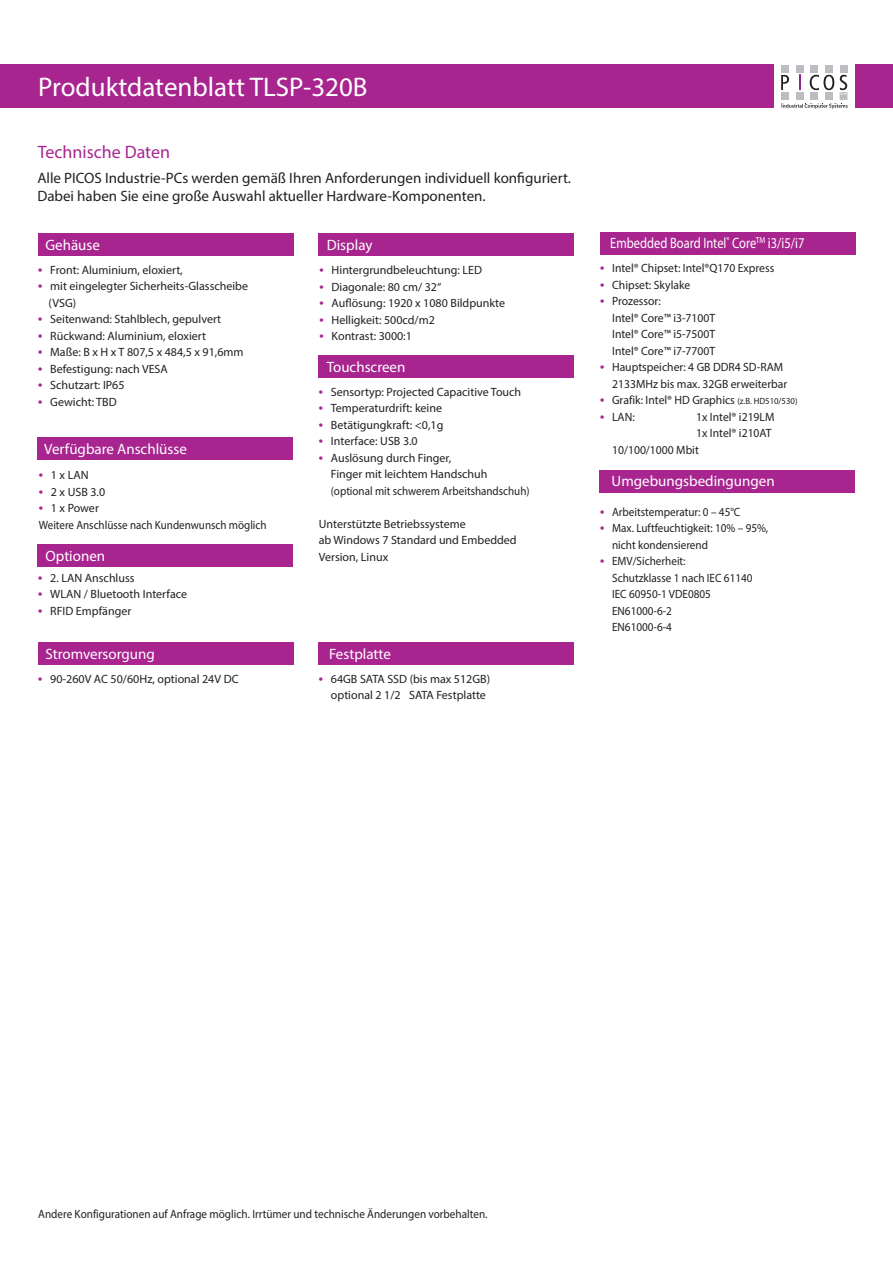
<style>
.page{position:relative;width:893px;height:1263px;background:#fff}
.page>*{position:absolute;margin:0;border:0;box-sizing:border-box;transform-origin:0 0}
.t1{font:27px "Myriad Pro";color:#fff}
.t2{font:18px "Myriad Pro";color:#a8248f}
.t3{font:15px "Myriad Pro";color:#231f20}
.t4{font:15px "Myriad Pro";color:#fff}
.t5{font:15px "Myriad Pro";color:#fff;scale:.83 1}
.t6{font:15px "Myriad Pro";color:#fff;scale:.87 1}
.t7{font:12px/16.5px "Myriad Pro";color:#231f20}
.t8{font:12px/16.5px "Myriad Pro";color:#231f20;scale:.93 1}
.t9{font:12px "Myriad Pro";color:#231f20;scale:.92 1}
.s1{font-family:"Calis MT Bol";color:#a8248f}
.s2{font-size:9px}
</style>
<div class="page">
<div style="left:38px;top:234px;width:255px;height:22px;background:#a8248f"></div>
<div style="left:37px;top:438px;width:255px;height:22px;background:#a8248f"></div>
<div style="left:37px;top:544px;width:255px;height:22px;background:#a8248f"></div>
<div style="left:38px;top:642px;width:255px;height:22px;background:#a8248f"></div>
<div style="left:319px;top:234px;width:255px;height:22px;background:#a8248f"></div>
<div style="left:319px;top:356px;width:255px;height:22px;background:#a8248f"></div>
<div style="left:319px;top:642px;width:255px;height:22px;background:#a8248f"></div>
<div style="left:0;top:65px;width:893px;height:43px;background:#a8248f"></div>
<div style="left:600px;top:470px;width:255px;height:22px;background:#a8248f"></div>
<div style="left:774px;top:61px;width:81px;height:50px;background:#fff"></div>
<div style="left:825px;top:65px;width:8px;height:8px;background:#bcbdc0"></div>
<div style="left:781px;top:65px;width:8px;height:8px;background:#bcbdc0"></div>
<div style="left:796px;top:65px;width:8px;height:8px;background:#bcbdc0"></div>
<div style="left:810px;top:65px;width:8px;height:8px;background:#bcbdc0"></div>
<div style="left:840px;top:65px;width:7px;height:8px;background:#bcbdc0"></div>
<svg style="left:781px;top:75px;width:67px;height:34px"></svg>
<div style="left:600px;top:232px;width:255px;height:22px;background:#a8248f"></div>
<p class="t1" style="left:38px;top:71px;width:331px">Produktdatenblatt TLSP-320B</p>
<p class="t2" style="left:38px;top:141px;width:134px">Technische Daten</p>
<p class="t3" style="left:37px;top:168px;width:535px">Alle PICOS Industrie-PCs werden gemäß Ihren Anforderungen individuell konfiguriert.</p>
<p class="t3" style="left:37px;top:186px;width:450px">Dabei haben Sie eine große Auswahl aktueller Hardware-Komponenten.</p>
<p class="t4" style="left:45px;top:236px;width:56px">Gehäuse</p>
<p class="t7" style="left:38px;top:261px;width:146px"><span class="s1">•</span> Front: Aluminium, eloxiert,</p>
<p class="t7" style="left:38px;top:278px;width:211px"><span class="s1">•</span> mit eingelegter Sicherheits-Glasscheibe</p>
<p class="t7" style="left:48px;top:294px;width:29px">(VSG)</p>
<p class="t7" style="left:38px;top:311px;width:184px"><span class="s1">•</span> Seitenwand: Stahlblech, gepulvert</p>
<p class="t7" style="left:38px;top:327px;width:169px"><span class="s1">•</span> Rückwand: Aluminium, eloxiert</p>
<p class="t7" style="left:38px;top:344px;width:207px"><span class="s1">•</span> Maße: B x H x T 807,5 x 484,5 x 91,6mm</p>
<p class="t7" style="left:38px;top:360px;width:131px"><span class="s1">•</span> Befestigung: nach VESA</p>
<p class="t7" style="left:38px;top:377px;width:88px"><span class="s1">•</span> Schutzart: IP65</p>
<p class="t7" style="left:38px;top:393px;width:80px"><span class="s1">•</span> Gewicht: TBD</p>
<p class="t4" style="left:44px;top:439px;width:144px">Verfügbare Anschlüsse</p>
<p class="t7" style="left:39px;top:467px;width:51px"><span class="s1">•</span> 1 x LAN</p>
<p class="t7" style="left:39px;top:483px;width:68px"><span class="s1">•</span> 2 x USB 3.0</p>
<p class="t7" style="left:39px;top:500px;width:62px"><span class="s1">•</span> 1 x Power</p>
<p class="t9" style="left:39px;top:517px;width:249px">Weitere Anschlüsse nach Kundenwunsch möglich</p>
<p class="t4" style="left:45px;top:546px;width:61px">Optionen</p>
<p class="t7" style="left:38px;top:569px;width:98px"><span class="s1">•</span> 2. LAN Anschluss</p>
<p class="t7" style="left:38px;top:586px;width:150px"><span class="s1">•</span> WLAN / Bluetooth Interface</p>
<p class="t7" style="left:38px;top:602px;width:95px"><span class="s1">•</span> RFID Empfänger</p>
<p class="t4" style="left:45px;top:644px;width:111px">Stromversorgung</p>
<p class="t7" style="left:38px;top:670px;width:202px"><span class="s1">•</span> 90-260V AC 50/60Hz, optional 24V DC</p>
<p class="t4" style="left:327px;top:236px;width:47px">Display</p>
<p class="t7" style="left:320px;top:262px;width:164px"><span class="s1">•</span> Hintergrundbeleuchtung: LED</p>
<p class="t7" style="left:320px;top:278px;width:123px"><span class="s1">•</span> Diagonale: 80 cm/ 32“</p>
<p class="t7" style="left:320px;top:295px;width:187px"><span class="s1">•</span> Auflösung: 1920 x 1080 Bildpunkte</p>
<p class="t7" style="left:320px;top:311px;width:117px"><span class="s1">•</span> Helligkeit: 500cd/m2</p>
<p class="t7" style="left:320px;top:328px;width:94px"><span class="s1">•</span> Kontrast: 3000:1</p>
<p class="t4" style="left:327px;top:358px;width:80px">Touchscreen</p>
<p class="t7" style="left:319px;top:383px;width:204px"><span class="s1">•</span> Sensortyp: Projected Capacitive Touch</p>
<p class="t7" style="left:319px;top:400px;width:125px"><span class="s1">•</span> Temperaturdrift: keine</p>
<p class="t7" style="left:319px;top:416px;width:126px"><span class="s1">•</span> Betätigungkraft: &lt;0,1g</p>
<p class="t7" style="left:319px;top:433px;width:100px"><span class="s1">•</span> Interface: USB 3.0</p>
<p class="t7" style="left:319px;top:449px;width:134px"><span class="s1">•</span> Auslösung durch Finger,</p>
<p class="t7" style="left:331px;top:466px;width:158px">Finger mit leichtem Handschuh</p>
<p class="t9" style="left:331px;top:483px;width:218px">(optional mit schwerem Arbeitshandschuh)</p>
<p class="t7" style="left:319px;top:515px;width:149px">Unterstützte Betriebssysteme</p>
<p class="t7" style="left:319px;top:532px;width:199px">ab Windows 7 Standard und Embedded<br>Version, Linux</p>
<p class="t4" style="left:329px;top:644px;width:63px">Festplatte</p>
<p class="t7" style="left:331px;top:670px;width:161px;text-indent:-12px"><span class="s1">•</span> 64GB SATA SSD (bis max 512GB) optional 2 1/2″ SATA Festplatte</p>
<p class="t5" style="left:610px;top:234px;width:235px">Embedded Board Intel<sup>®</sup> Core<sup>TM</sup> i3/i5/i7</p>
<p class="t6" style="left:610px;top:236px;width:222px">Embedded Board Intel® Core<sup>TM</sup> i3/i5</p>
<p class="t7" style="left:600px;top:260px;width:176px"><span class="s1">•</span> Intel® Chipset: Intel®Q170 Express</p>
<p class="t7" style="left:600px;top:276px;width:92px"><span class="s1">•</span> Chipset: Skylake</p>
<p class="t7" style="left:600px;top:293px;width:62px"><span class="s1">•</span> Prozessor:</p>
<p class="t7" style="left:612px;top:309px;width:105px">Intel® Core™ i3-7100T</p>
<p class="t7" style="left:612px;top:326px;width:105px">Intel® Core™ i5-7500T</p>
<p class="t7" style="left:612px;top:342px;width:105px">Intel® Core™ i7-7700T</p>
<p class="t7" style="left:612px;top:359px;width:177px;text-indent:-12px"><span class="s1">•</span> Hauptspeicher: 4 GB DDR4 SD-RAM<br>2133MHz bis max. 32GB erweiterbar</p>
<p class="t7" style="left:600px;top:392px;width:199px"><span class="s1">•</span> Grafik: Intel® HD Graphics <span class="s2">(z.B. HD510/530)</span></p>
<p class="t7" style="left:600px;top:408px;width:36px"><span class="s1">•</span> LAN:</p>
<p class="t7" style="left:696px;top:408px;width:80px">1x Intel® i219LM</p>
<p class="t7" style="left:696px;top:425px;width:77px">1x Intel® i210AT</p>
<p class="t7" style="left:612px;top:441px;width:88px">10/100/1000 Mbit</p>
<p class="t4" style="left:612px;top:472px;width:165px">Umgebungsbedingungen</p>
<p class="t8" style="left:600px;top:503px;width:152px"><span class="s1">•</span> Arbeitstemperatur: 0 – 45°C</p>
<p class="t8" style="left:612px;top:520px;width:169px;text-indent:-12px"><span class="s1">•</span> Max. Luftfeuchtigkeit: 10% – 95%, nicht kondensierend</p>
<p class="t8" style="left:600px;top:553px;width:93px"><span class="s1">•</span> EMV/Sicherheit:</p>
<p class="t8" style="left:612px;top:569px;width:153px">Schutzklasse 1 nach IEC 61140</p>
<p class="t8" style="left:612px;top:586px;width:108px">IEC 60950-1 VDE0805<br>EN61000-6-2<br>EN61000-6-4</p>
<p class="t8" style="left:38px;top:1206px;width:485px">Andere Konfigurationen auf Anfrage möglich. Irrtümer und technische Änderungen vorbehalten.</p>
</div>
